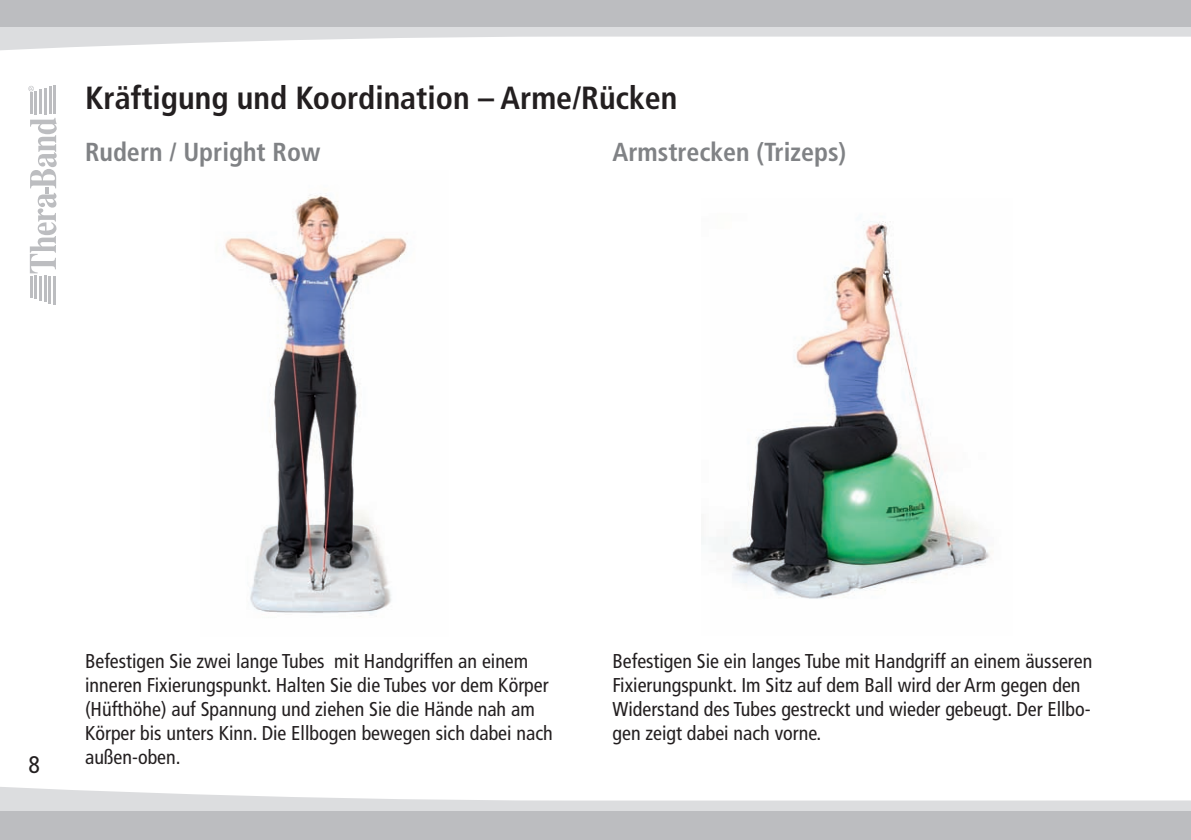
<style>
.page{position:relative;width:1191px;height:840px;background:#fff}
.page>*{position:absolute;margin:0;border:0;box-sizing:border-box;transform-origin:0 0}
.t1{font:700 condensed 32px "Frutiger";color:#231f20}
.t2{font:700 condensed 26px "Frutiger";color:#808285}
.t3{font:condensed 24px "Frutiger";color:#231f20}
.t4{font:condensed 20px/24px "Frutiger";color:#231f20}
</style>
<div class="page">
<hr style="left:53px;top:276px;width:3px;height:28px;background:#bcbdc0">
<hr style="left:30px;top:276px;width:2px;height:21px;background:#bcbdc0">
<hr style="left:34px;top:276px;width:3px;height:23px;background:#bcbdc0">
<hr style="left:39px;top:276px;width:3px;height:24px;background:#bcbdc0">
<hr style="left:44px;top:276px;width:2px;height:26px;background:#bcbdc0">
<hr style="left:48px;top:276px;width:3px;height:27px;background:#bcbdc0">
<hr style="left:53px;top:85px;width:3px;height:29px;background:#bcbdc0">
<hr style="left:30px;top:92px;width:3px;height:22px;background:#bcbdc0">
<hr style="left:35px;top:91px;width:2px;height:23px;background:#bcbdc0">
<hr style="left:39px;top:89px;width:3px;height:25px;background:#bcbdc0">
<hr style="left:44px;top:88px;width:3px;height:26px;background:#bcbdc0">
<hr style="left:49px;top:86px;width:2px;height:28px;background:#bcbdc0">
<svg style="left:28px;top:86px;width:6px;height:5px"></svg>
<svg style="left:30px;top:118px;width:27px;height:155px"></svg>
<svg style="left:0;top:787px;width:1191px;height:24px;fill:#dcdddf"></svg>
<svg style="left:0;top:26px;width:1191px;height:25px"></svg>
<div style="left:0;top:811px;width:1191px;height:28px;background:#bcbdc0"></div>
<div style="left:0;top:0;width:1191px;height:26px;background:#bcbdc0"></div>
<img style="left:701px;top:221px;width:289px;height:378px">
<img style="left:225px;top:193px;width:182px;height:424px">
<h1 class="t1" style="left:85px;top:85px;width:594px">Kräftigung und Koordination – Arme/Rücken</h1>
<h2 class="t2" style="left:85px;top:142px;width:237px">Rudern / Upright Row</h2>
<h2 class="t2" style="left:612px;top:142px;width:235px">Armstrecken (Trizeps)</h2>
<p class="t3" style="left:28px;top:754px;width:13px">8</p>
<p class="t4" style="left:85px;top:650px;width:469px">Befestigen Sie zwei lange Tubes mit Handgriffen an einem inneren Fixierungspunkt. Halten Sie die Tubes vor dem Körper (Hüfthöhe) auf Spannung und ziehen Sie die Hände nah am Körper bis unters Kinn. Die Ellbogen bewegen sich dabei nach außen-oben.</p>
<p class="t4" style="left:612px;top:650px;width:481px">Befestigen Sie ein langes Tube mit Handgriff an einem äusseren Fixierungspunkt. Im Sitz auf dem Ball wird der Arm gegen den Widerstand des Tubes gestreckt und wieder gebeugt. Der Ellbo&shy;gen zeigt dabei nach vorne.</p>
</div>
